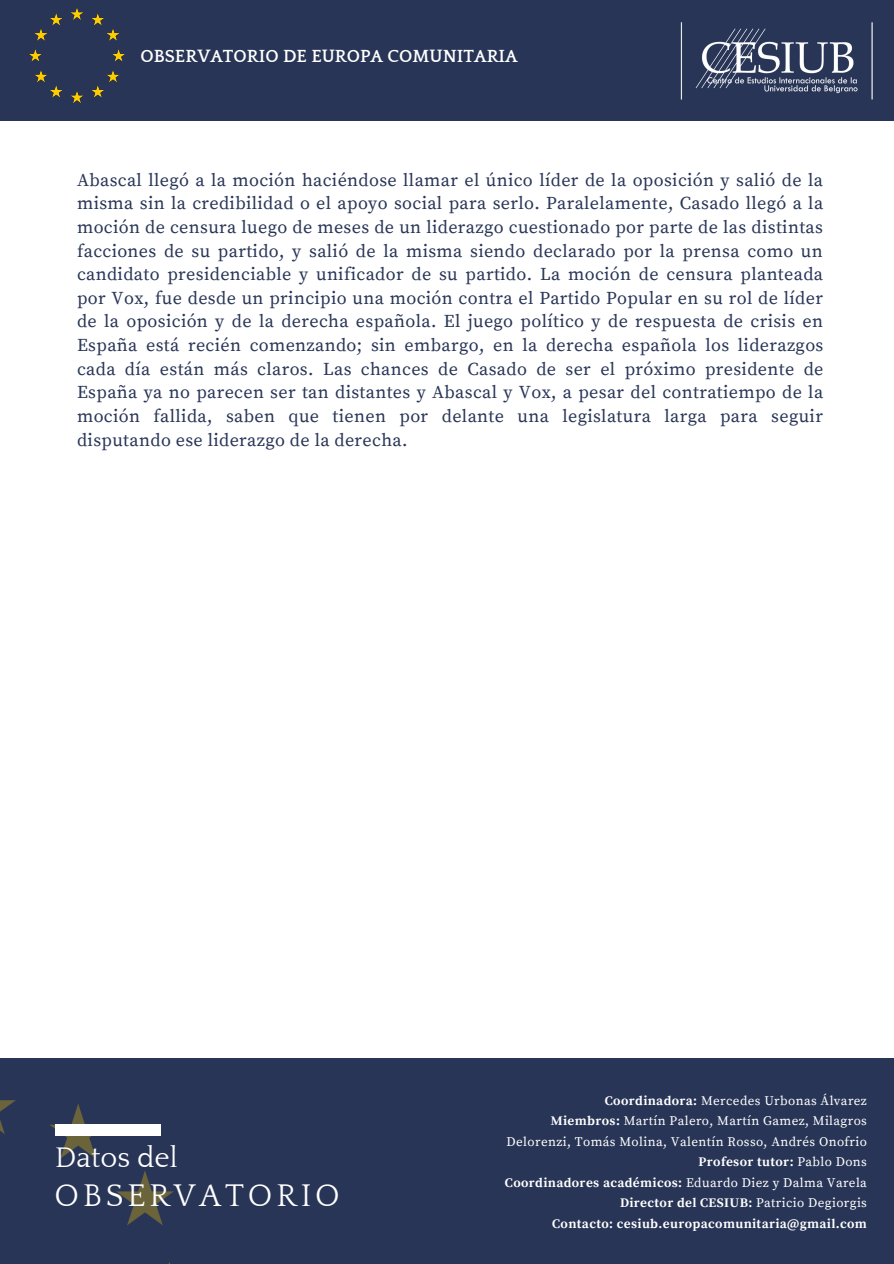
<style>
.page{position:relative;width:894px;height:1264px;background:#fff}
.page>*{position:absolute;margin:0;border:0;box-sizing:border-box;transform-origin:0 0}
.t1{font:32.1px "Quattrocento";letter-spacing:.12em;color:#fff}
.t2{font:29.1px "Quattrocento";color:#fff}
.t3{font:18px/23.7px "Source Serif Pro";letter-spacing:.02em;color:#283556;text-align:justify}
.t4{font:700 18px "Quattrocento";color:#fff}
.t5{font:13.05px/20.5px "Source Serif Pro";letter-spacing:.03em;color:#fff;text-align:right}
.s1{font-weight:700}
</style>
<div class="page">
<div style="left:0;top:0;width:893px;height:1263px;background:#283556"></div>
<div style="left:0;top:121px;width:893px;height:1142px;background:#fff"></div>
<img style="left:29px;top:8px;width:96px;height:95px">
<img style="left:680px;top:22px;width:193px;height:78px">
<div style="left:0;top:1058px;width:893px;height:205px;background:#283556"></div>
<img style="left:0;top:1100px;width:174px;height:163px">
<div style="left:55px;top:1124px;width:105px;height:11px;background:#fff"></div>
<p class="t4" style="left:140px;top:47px;width:379px">OBSERVATORIO DE EUROPA COMUNITARIA</p>
<p class="t3" style="left:77px;top:168px;width:747px">Abascal llegó a la moción haciéndose llamar el único líder de la oposición y salió de la misma sin la credibilidad o el apoyo social para serlo. Paralelamente, Casado llegó a la moción de censura luego de meses de un liderazgo cuestionado por parte de las distintas facciones de su partido, y salió de la misma siendo declarado por la prensa como un candidato presidenciable y unificador de su partido. La moción de censura planteada por Vox, fue desde un principio una moción contra el Partido Popular en su rol de líder de la oposición y de la derecha española. El juego político y de respuesta de crisis en España está recién comenzando; sin embargo, en la derecha española los liderazgos cada día están más claros. Las chances de Casado de ser el próximo presidente de España ya no parecen ser tan distantes y Abascal y Vox, a pesar del contratiempo de la moción fallida, saben que tienen por delante una legislatura larga para seguir disputando ese liderazgo de la derecha.</p>
<h2 class="t2" style="left:55px;top:1141px;width:124px">Datos del</h2>
<h1 class="t1" style="left:55px;top:1178px;width:287px">OBSERVATORIO</h1>
<p class="t5" style="left:504px;top:1090px;width:363px"><span class="s1">Coordinadora:</span> Mercedes Urbonas Álvarez<br><span class="s1">Miembros:</span> Martín Palero, Martín Gamez, Milagros Delorenzi, Tomás Molina, Valentín Rosso, Andrés Onofrio <span class="s1">Profesor tutor:</span> Pablo Dons<br><span class="s1">Coordinadores académicos:</span> Eduardo Diez y Dalma Varela <span class="s1">Director del CESIUB:</span> Patricio Degiorgis<br><span class="s1">Contacto: cesiub.europacomunitaria@gmail.com</span></p>
</div>
